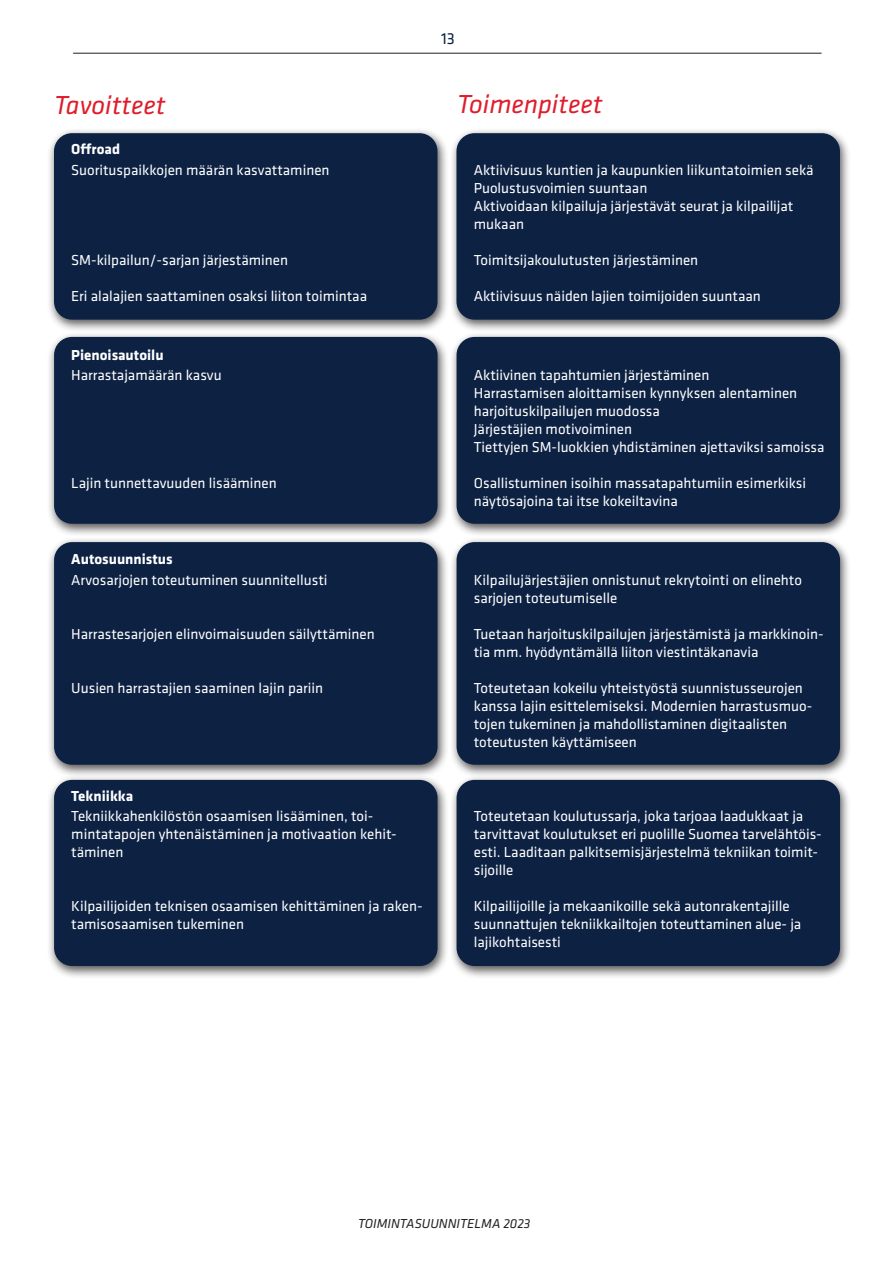
<style>
.page{position:relative;width:893px;height:1263px;background:#fff}
.page>*{position:absolute;margin:0;border:0;box-sizing:border-box;transform-origin:0 0}
.t1{font:italic 27px "Klavika";color:#df1d2c}
.t2{font:16.5px "Klavika";color:#092243}
.Otsikko{font:15px/18px "Klavika";color:#fff}
.Otsikko-2{font:700 15px "Klavika";color:#fff}
.t3{font:italic 13.5px "Klavika";color:#231f20}
</style>
<div class="page">
<hr style="left:73px;top:53px;width:748px;height:1px;background:#231f20">
<div style="left:47px;top:332px;width:402px;height:205px;background:#231f20;opacity:.75"></div>
<div style="left:54px;top:337px;width:384px;height:187px;background:#0d2143;border-radius:18px"></div>
<div style="left:450px;top:332px;width:401px;height:205px;background:#231f20;opacity:.75"></div>
<div style="left:457px;top:337px;width:383px;height:187px;background:#0d2143;border-radius:18px"></div>
<div style="left:47px;top:537px;width:402px;height:241px;background:#231f20;opacity:.75"></div>
<div style="left:54px;top:542px;width:384px;height:223px;background:#0d2143;border-radius:18px"></div>
<div style="left:450px;top:537px;width:401px;height:241px;background:#231f20;opacity:.75"></div>
<div style="left:457px;top:542px;width:383px;height:223px;background:#0d2143;border-radius:18px"></div>
<div style="left:47px;top:128px;width:402px;height:205px;background:#231f20;opacity:.75"></div>
<div style="left:54px;top:133px;width:383px;height:187px;background:#0d2143;border-radius:18px"></div>
<div style="left:450px;top:128px;width:401px;height:205px;background:#231f20;opacity:.75"></div>
<div style="left:456px;top:133px;width:384px;height:187px;background:#0d2143;border-radius:18px"></div>
<div style="left:47px;top:774px;width:402px;height:205px;background:#231f20;opacity:.75"></div>
<div style="left:54px;top:780px;width:384px;height:186px;background:#0d2143;border-radius:18px"></div>
<div style="left:450px;top:774px;width:401px;height:205px;background:#231f20;opacity:.75"></div>
<div style="left:457px;top:780px;width:383px;height:186px;background:#0d2143;border-radius:18px"></div>
<p class="t2" style="left:441px;top:28px;width:15px">13</p>
<p class="t1" style="left:54px;top:88px;width:113px">Tavoitteet</p>
<p class="t1" style="left:457px;top:87px;width:147px">Toimenpiteet</p>
<p class="Otsikko-2" style="left:71px;top:139px;width:50px">Offroad</p>
<p class="Otsikko" style="left:71px;top:160px;width:260px">Suorituspaikkojen määrän kasvattaminen</p>
<p class="Otsikko" style="left:71px;top:250px;width:218px">SM-kilpailun/-sarjan järjestäminen</p>
<p class="Otsikko" style="left:71px;top:286px;width:297px">Eri alalajien saattaminen osaksi liiton toimintaa</p>
<p class="Otsikko-2" style="left:71px;top:344px;width:94px">Pienoisautoilu</p>
<p class="Otsikko" style="left:71px;top:366px;width:152px">Harrastajamäärän kasvu</p>
<p class="Otsikko" style="left:71px;top:474px;width:207px">Lajin tunnettavuuden lisääminen</p>
<p class="Otsikko-2" style="left:71px;top:548px;width:103px">Autosuunnistus</p>
<p class="Otsikko" style="left:71px;top:570px;width:258px">Arvosarjojen toteutuminen suunnitellusti</p>
<p class="Otsikko" style="left:71px;top:624px;width:305px">Harrastesarjojen elinvoimaisuuden säilyttäminen</p>
<p class="Otsikko" style="left:71px;top:678px;width:253px">Uusien harrastajien saaminen lajin pariin</p>
<p class="Otsikko-2" style="left:71px;top:785px;width:64px">Tekniikka</p>
<p class="Otsikko" style="left:71px;top:807px;width:327px">Tekniikkahenkilöstön osaamisen lisääminen, toi&shy;mintatapojen yhtenäistäminen ja motivaation kehit&shy;täminen</p>
<p class="Otsikko" style="left:71px;top:897px;width:353px">Kilpailijoiden teknisen osaamisen kehittäminen ja raken&shy;tamisosaamisen tukeminen</p>
<p class="Otsikko" style="left:474px;top:160px;width:341px">Aktiivisuus kuntien ja kaupunkien liikuntatoimien sekä<br>Puolustusvoimien suuntaan</p>
<p class="Otsikko" style="left:474px;top:196px;width:321px">Aktivoidaan kilpailuja järjestävät seurat ja kilpailijat mukaan</p>
<p class="Otsikko" style="left:474px;top:250px;width:226px">Toimitsijakoulutusten järjestäminen</p>
<p class="Otsikko" style="left:474px;top:286px;width:289px">Aktiivisuus näiden lajien toimijoiden suuntaan</p>
<p class="Otsikko" style="left:474px;top:366px;width:237px">Aktiivinen tapahtumien järjestäminen</p>
<p class="Otsikko" style="left:474px;top:384px;width:325px">Harrastamisen aloittamisen kynnyksen alentaminen harjoituskilpailujen muodossa</p>
<p class="Otsikko" style="left:474px;top:420px;width:160px">Järjestäjien motivoiminen</p>
<p class="Otsikko" style="left:474px;top:438px;width:352px">Tiettyjen SM-luokkien yhdistäminen ajettaviksi samoissa</p>
<p class="Otsikko" style="left:474px;top:474px;width:334px">Osallistuminen isoihin massatapahtumiin esimerkiksi näytösajoina tai itse kokeiltavina</p>
<p class="Otsikko" style="left:474px;top:570px;width:330px">Kilpailujärjestäjien onnistunut rekrytointi on elinehto sarjojen toteutumiselle</p>
<p class="Otsikko" style="left:474px;top:624px;width:351px">Tuetaan harjoituskilpailujen järjestämistä ja markkinoin&shy;tia mm. hyödyntämällä liiton viestintäkanavia</p>
<p class="Otsikko" style="left:474px;top:678px;width:340px">Toteutetaan kokeilu yhteistyöstä suunnistusseurojen kanssa lajin esittelemiseksi. Modernien harrastusmuo&shy;tojen tukeminen ja mahdollistaminen digitaalisten toteutusten käyttämiseen</p>
<p class="Otsikko" style="left:474px;top:807px;width:350px">Toteutetaan koulutussarja, joka tarjoaa laadukkaat ja tarvittavat koulutukset eri puolille Suomea tarvelähtöis&shy;esti. Laaditaan palkitsemisjärjestelmä tekniikan toimit&shy;sijoille</p>
<p class="Otsikko" style="left:474px;top:897px;width:329px">Kilpailijoille ja mekaanikoille sekä autonrakentajille suunnattujen tekniikkailtojen toteuttaminen alue- ja lajikohtaisesti</p>
<p class="t3" style="left:358px;top:1215px;width:174px">TOIMINTASUUNNITELMA 2023</p>
</div>
